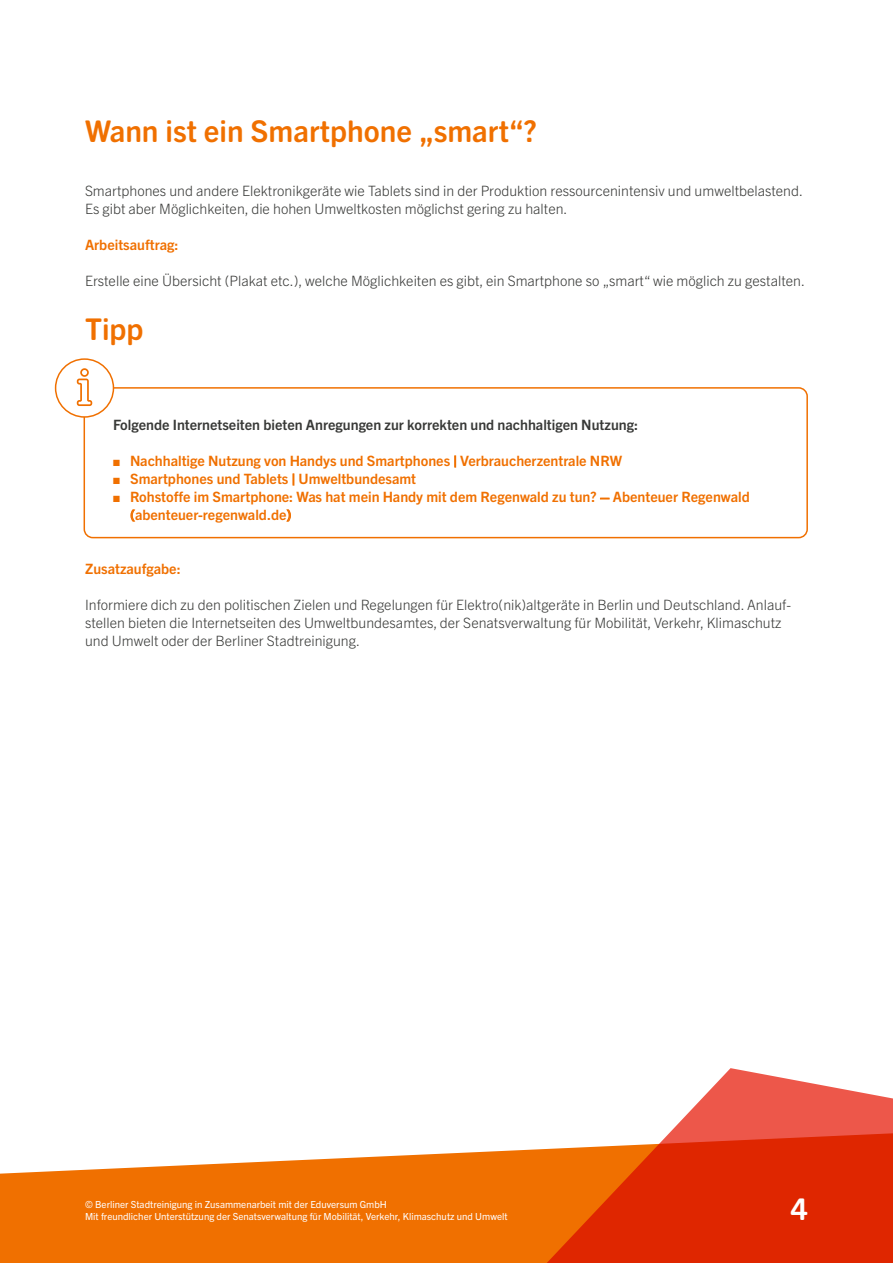
<style>
.page{position:relative;width:893px;height:1263px;background:#fff}
.page>*{position:absolute;margin:0;border:0;box-sizing:border-box;transform-origin:0 0}
.t1{font:700 30px "Trade Gothic Next SR Pro";color:#f07000}
.t2{font:700 30px "Trade Gothic Next SR Pro";color:#fff}
.t3{font:300 14.25px/18px "Trade Gothic Next LT Pro";color:#383937}
.t4{font:700 14.25px/18px "Trade Gothic Next LT Pro";color:#f07000}
.t5{font:700 14.25px "Trade Gothic Next LT Pro";color:#383937}
.t6{font:9.75px/12px "Trade Gothic Next LT Pro";color:#fff}
</style>
<div class="page">
<svg style="left:0;top:1149px;width:535px;height:114px;fill:#f07000"></svg>
<svg style="left:535px;top:1068px;width:358px;height:195px;fill:#df2600"></svg>
<div style="left:84px;top:387px;width:724px;height:151px;border:2px solid #f07000;border-radius:9px"></div>
<div style="left:56px;top:359px;width:57px;height:58px;background:#fff;border-radius:50%"></div>
<div style="left:55px;top:358px;width:59px;height:60px;border:2px solid #f07000;border-radius:50%"></div>
<svg style="left:77px;top:368px;width:15px;height:38px"></svg>
<h1 class="t1" style="left:85px;top:110px;width:453px">Wann ist ein Smartphone „smart“?</h1>
<p class="t3" style="left:85px;top:181px;width:719px">Smartphones und andere Elektronikgeräte wie Tablets sind in der Produktion ressourcenintensiv und umweltbelastend.<br>Es gibt aber Möglichkeiten, die hohen Umweltkosten möglichst gering zu halten.</p>
<p class="t4" style="left:85px;top:235px;width:95px">Arbeitsauftrag:</p>
<p class="t3" style="left:85px;top:271px;width:721px">Erstelle eine Übersicht (Plakat etc.), welche Möglichkeiten es gibt, ein Smartphone so „smart“ wie möglich zu gestalten.</p>
<h1 class="t1" style="left:85px;top:308px;width:60px">Tipp</h1>
<p class="t5" style="left:113px;top:415px;width:526px">Folgende Internetseiten bieten Anregungen zur korrekten und nachhaltigen Nutzung:</p>
<p class="t4" style="left:113px;top:451px;width:511px">■ Nachhaltige Nutzung von Handys und Smartphones | Verbraucherzentrale NRW</p>
<p class="t4" style="left:113px;top:469px;width:305px">■ Smartphones und Tablets | Umweltbundesamt</p>
<p class="t4" style="left:130px;top:487px;width:621px;text-indent:-17px">■ Rohstoffe im Smartphone: Was hat mein Handy mit dem Regenwald zu tun? – Abenteuer Regenwald (abenteuer-regenwald.de)</p>
<p class="t4" style="left:85px;top:559px;width:97px">Zusatzaufgabe:</p>
<p class="t3" style="left:85px;top:595px;width:708px">Informiere dich zu den politischen Zielen und Regelungen für Elektro(nik)altgeräte in Berlin und Deutschland. Anlauf&shy;stellen bieten die Internetseiten des Umweltbundesamtes, der Senatsverwaltung für Mobilität, Verkehr, Klimaschutz und Umwelt oder der Berliner Stadtreinigung.</p>
<p class="t6" style="left:85px;top:1198px;width:424px">© Berliner Stadtreinigung in Zusammenarbeit mit der Eduversum GmbH<br>Mit freundlicher Unterstützung der Senatsverwaltung für Mobilität, Verkehr, Klimaschutz und Umwelt</p>
<h1 class="t2" style="left:791px;top:1188px;width:19px">4</h1>
</div>
